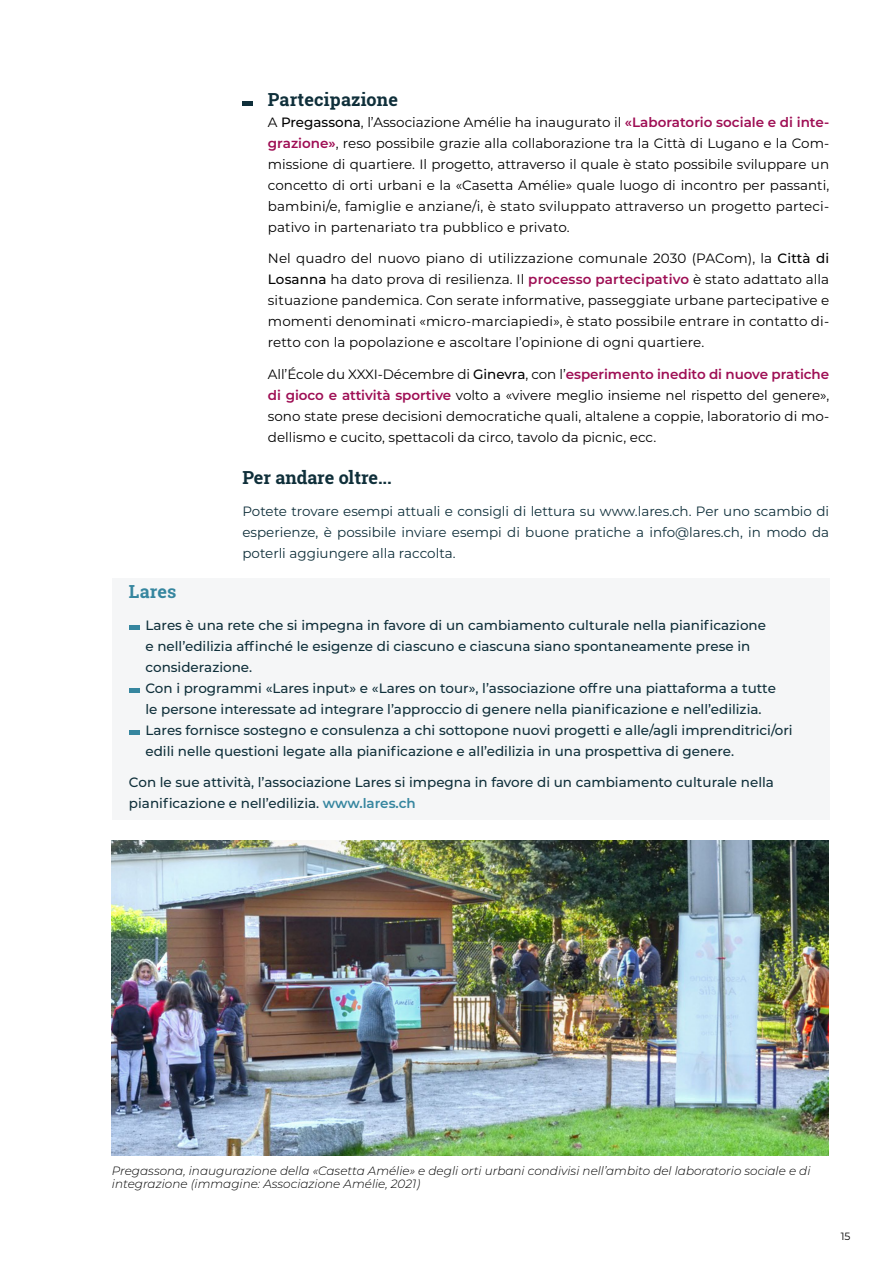
<style>
.page{position:relative;width:893px;height:1263px;background:#fff}
.page>*{position:absolute;margin:0;border:0;box-sizing:border-box;transform-origin:0 0}
.t1{font:700 18px "Roboto Slab";letter-spacing:.005em;color:#0f2f3a}
.t2{font:700 18px "Roboto Slab";letter-spacing:.01em;color:#36869f}
.t3{font:13.5px/21px "Montserrat";letter-spacing:.01em;color:#000;text-align:justify}
.t4{font:500 13.5px/21px "Montserrat";color:#0f2f3a}
.t5{font:13.5px/21px "Montserrat";color:#0f2f3a;text-align:justify}
.t6{font:italic 300 12px/13.5px "Montserrat";color:#000}
.t7{font:10.5px "Montserrat";color:#000}
.s1{font-weight:500}
.s2{font-weight:600;color:#9e0e54}
.s3{font-weight:600;color:#36869f}
</style>
<div class="page">
<img style="left:112px;top:841px;width:716px;height:315px">
<div style="left:242px;top:101px;width:11px;height:5px;background:#0f2f3a"></div>
<div style="left:112px;top:578px;width:717px;height:242px;background:#f5f6f7"></div>
<hr style="left:129px;top:625px;width:11px;height:4px;background:#36869f">
<hr style="left:129px;top:688px;width:11px;height:4px;background:#36869f">
<hr style="left:129px;top:730px;width:11px;height:4px;background:#36869f">
<h1 class="t1" style="left:268px;top:87px;width:132px">Partecipazione</h1>
<p class="t3" style="left:268px;top:111px;width:563px">A <span class="s1">Pregassona</span>, l’Associazione Amélie ha inaugurato il <span class="s2">«Laboratorio sociale e di inte&shy;grazione»</span>, reso possibile grazie alla collaborazione tra la Città di Lugano e la Com&shy;missione di quartiere. Il progetto, attraverso il quale è stato possibile sviluppare un concetto di orti urbani e la «Casetta Amélie» quale luogo di incontro per passanti, bambini/e, famiglie e anziane/i, è stato sviluppato attraverso un progetto parteci&shy;pativo in partenariato tra pubblico e privato.</p>
<p class="t3" style="left:268px;top:247px;width:563px">Nel quadro del nuovo piano di utilizzazione comunale 2030 (PACom), la <span class="s1">Città di Losanna</span> ha dato prova di resilienza. Il <span class="s2">processo partecipativo</span> è stato adattato alla situazione pandemica. Con serate informative, passeggiate urbane partecipative e momenti denominati «micro-marciapiedi», è stato possibile entrare in contatto di&shy;retto con la popolazione e ascoltare l’opinione di ogni quartiere.</p>
<p class="t3" style="left:268px;top:363px;width:563px">All’École du XXXI-Décembre di <span class="s1">Ginevra</span>, con l’<span class="s2">esperimento inedito di nuove pratiche di gioco e attività sportive</span> volto a «vivere meglio insieme nel rispetto del genere», sono state prese decisioni democratiche quali, altalene a coppie, laboratorio di mo&shy;dellismo e cucito, spettacoli da circo, tavolo da picnic, ecc.</p>
<h1 class="t1" style="left:242px;top:465px;width:151px">Per andare oltre...</h1>
<p class="t5" style="left:242px;top:500px;width:588px">Potete trovare esempi attuali e consigli di lettura su www.lares.ch. Per uno scambio di esperienze, è possibile inviare esempi di buone pratiche a info@lares.ch, in modo da poterli aggiungere alla raccolta.</p>
<h1 class="t2" style="left:129px;top:579px;width:49px">Lares</h1>
<p class="t4" style="left:145px;top:614px;width:649px">Lares è una rete che si impegna in favore di un cambiamento culturale nella pianificazione<br>e nell’edilizia affinché le esigenze di ciascuno e ciascuna siano spontaneamente prese in considerazione.<br>Con i programmi «Lares input» e «Lares on tour», l’associazione offre una piattaforma a tutte<br>le persone interessate ad integrare l’approccio di genere nella pianificazione e nell’edilizia.<br>Lares fornisce sostegno e consulenza a chi sottopone nuovi progetti e alle/agli imprenditrici/ori edili nelle questioni legate alla pianificazione e all’edilizia in una prospettiva di genere.</p>
<p class="t4" style="left:129px;top:771px;width:646px">Con le sue attività, l’associazione Lares si impegna in favore di un cambiamento culturale nella pianificazione e nell’edilizia. <span class="s3">www.lares.ch</span></p>
<p class="t6" style="left:112px;top:1163px;width:700px">Pregassona, inaugurazione della «Casetta Amélie» e degli orti urbani condivisi nell’ambito del laboratorio sociale e di integrazione (immagine: Associazione Amélie, 2021)</p>
<p class="t7" style="left:841px;top:1229px;width:11px">15</p>
</div>
